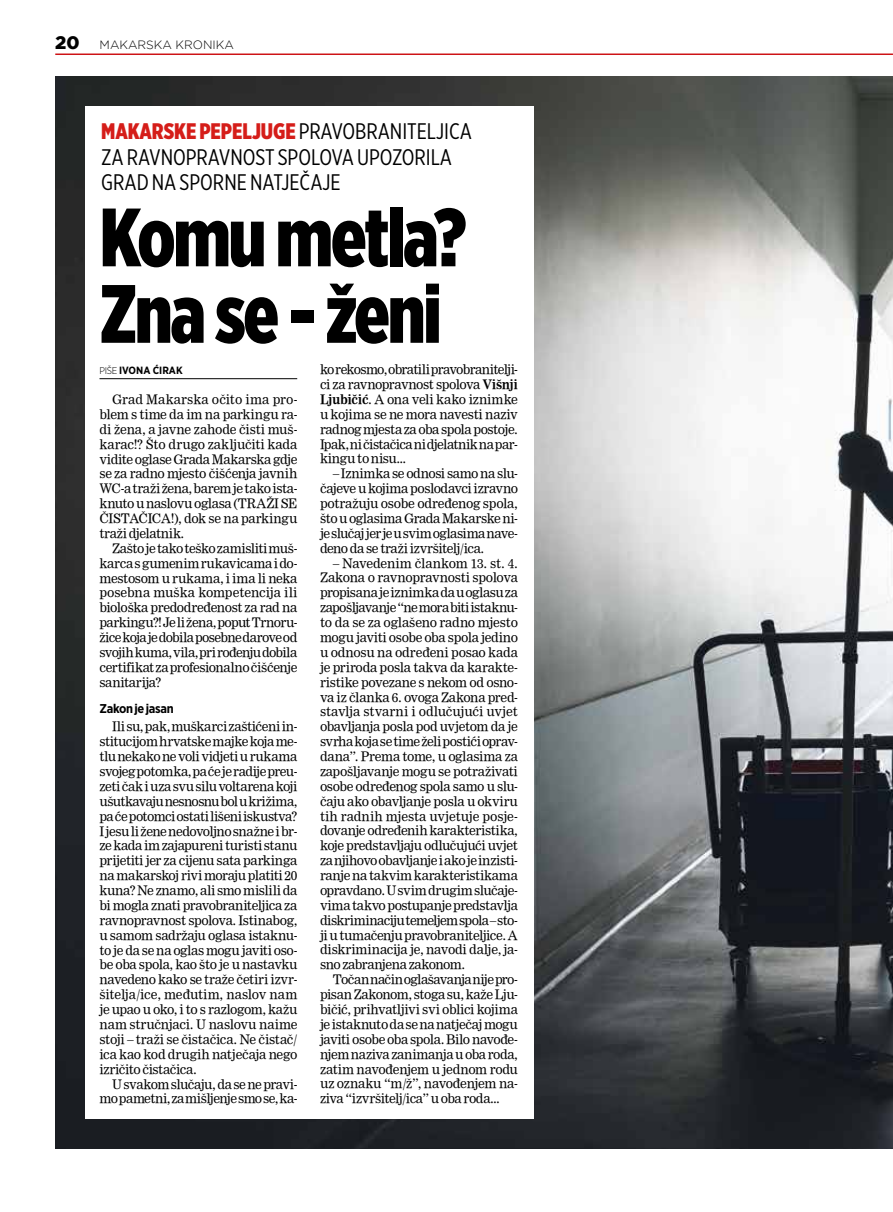
<style>
.page{position:relative;width:893px;height:1212px;background:#fff}
.page>*{position:absolute;margin:0;border:0;box-sizing:border-box;transform-origin:0 0}
.t1{font:900 82.5px/76.5px "Gotham X Narrow";letter-spacing:-.03em;color:#000;scale:.96 1}
.t2{font:22.5px/25.5px "Gotham X Narrow";color:#000}
.t3{font:12.75px/14.9px "Clarion MT Normal";letter-spacing:-.025em;color:#000;text-align:justify}
.t4{font:700 12.75px "Gotham Narrow";letter-spacing:-.025em;color:#000}
.t5{font:300 12px "Gotham";color:#000}
.t6{font:700 10.5px "Gotham Narrow";color:#000}
.s1{font-weight:900;font-size:18px}
.s2{font-weight:900;color:#d51d19}
.s3{font-weight:300;font-size:9.75px}
.s4{font-family:"Clarion MT Bold"}
</style>
<div class="page">
<hr style="left:55px;top:54px;width:838px;height:1px;background:#cd1316">
<img style="left:55px;top:77px;width:838px;height:1071px">
<div style="left:85px;top:106px;width:448px;height:1012px;background:#fff"></div>
<hr style="left:99px;top:378px;width:198px;height:1px;background:#000">
<p class="t5" style="left:55px;top:38px;width:180px"><span class="s1">20</span> MAKARSKA KRONIKA</p>
<h2 class="t2" style="left:101px;top:118px;width:372px"><span class="s2">MAKARSKE PEPELJUGE</span> PRAVOBRANITELJICA<br>ZA RAVNOPRAVNOST SPOLOVA UPOZORILA<br>GRAD NA SPORNE NATJEČAJE</h2>
<h1 class="t1" style="left:99px;top:198px;width:384px">Komu metla?<br>Zna se - ženi</h1>
<p class="t6" style="left:99px;top:364px;width:85px"><span class="s3">Piše</span> Ivona Ćirak</p>
<p class="t3" style="left:99px;top:392px;width:199px;text-indent:13px">Grad Makarska očito ima pro&shy;blem s time da im na parkingu ra&shy;di žena, a javne zahode čisti muš&shy;karac!? Što drugo zaključiti kada vidite oglase Grada Makarska gdje se za radno mjesto čišćenja javnih WC-a traži žena, barem je tako ista&shy;knuto u naslovu oglasa (TRAŽI SE ČISTAČICA!), dok se na parkingu traži djelatnik.</p>
<p class="t3" style="left:99px;top:541px;width:199px;text-indent:13px">Zašto je tako teško zamisliti muš&shy;karca s gumenim rukavicama i do&shy;mestosom u rukama, i ima li neka posebna muška kompetencija ili biološka predodređenost za rad na parkingu?! Je li žena, poput Trnoru&shy;žice koja je dobila posebne darove od svojih kuma, vila, pri rođenju dobila certifikat za profesionalno čišćenje sanitarija?</p>
<p class="t4" style="left:99px;top:700px;width:76px">Zakon je jasan</p>
<p class="t3" style="left:99px;top:719px;width:199px;text-indent:13px">Ili su, pak, muškarci zaštićeni in&shy;stitucijom hrvatske majke koja me&shy;tlu nekako ne voli vidjeti u rukama svojeg potomka, pa će je radije preu&shy;zeti čak i uza svu silu voltarena koji ušutkavaju nesnosnu bol u križima, pa će potomci ostati lišeni iskustva?<br>I jesu li žene nedovoljno snažne i br&shy;ze kada im zajapureni turisti stanu prijetiti jer za cijenu sata parkinga na makarskoj rivi moraju platiti 20 kuna? Ne znamo, ali smo mislili da bi mogla znati pravobraniteljica za ravnopravnost spolova. Istinabog, u samom sadržaju oglasa istaknu&shy;to je da se na oglas mogu javiti oso&shy;be oba spola, kao što je u nastavku navedeno kako se traže četiri izvr&shy;šitelja/ice, međutim, naslov nam je upao u oko, i to s razlogom, kažu nam stručnjaci. U naslovu naime stoji – traži se čistačica. Ne čistač/ ica kao kod drugih natječaja nego izričito čistačica.</p>
<p class="t3" style="left:99px;top:1076px;width:199px;text-align:right">U svakom slučaju, da se ne pravi&shy;mo pametni, za mišljenje smo se, ka-</p>
<p class="t3" style="left:320px;top:362px;width:199px">ko rekosmo, obratili pravobranitelji&shy;ci za ravnopravnost spolova <span class="s4">Višnji Ljubičić</span>. A ona veli kako iznimke u kojima se ne mora navesti naziv radnog mjesta za oba spola postoje.<br>Ipak, ni čistačica ni djelatnik na par&shy;kingu to nisu...</p>
<p class="t3" style="left:320px;top:466px;width:199px;text-indent:13px">– Iznimka se odnosi samo na slu&shy;čajeve u kojima poslodavci izravno potražuju osobe određenog spola, što u oglasima Grada Makarske ni&shy;je slučaj jer je u svim oglasima nave&shy;deno da se traži izvršitelj/ica.</p>
<p class="t3" style="left:320px;top:555px;width:199px;text-indent:13px">– Navedenim člankom 13. st. 4.<br>Zakona o ravnopravnosti spolova propisana je iznimka da u oglasu za zapošljavanje “ne mora biti istaknu&shy;to da se za oglašeno radno mjesto mogu javiti osobe oba spola jedino u odnosu na određeni posao kada je priroda posla takva da karakte&shy;ristike povezane s nekom od osno&shy;va iz članka 6. ovoga Zakona pred&shy;stavlja stvarni i odlučujući uvjet obavljanja posla pod uvjetom da je svrha koja se time želi postići oprav&shy;dana”. Prema tome, u oglasima za zapošljavanje mogu se potraživati osobe određenog spola samo u slu&shy;čaju ako obavljanje posla u okviru tih radnih mjesta uvjetuje posje&shy;dovanje određenih karakteristika, koje predstavljaju odlučujući uvjet za njihovo obavljanje i ako je inzisti&shy;ranje na takvim karakteristikama opravdano. U svim drugim slučaje&shy;vima takvo postupanje predstavlja diskriminaciju temeljem spola – sto&shy;ji u tumačenju pravobraniteljice. A diskriminacija je, navodi dalje, ja&shy;sno zabranjena zakonom.</p>
<p class="t3" style="left:320px;top:972px;width:199px;text-indent:13px">Točan način oglašavanja nije pro&shy;pisan Zakonom, stoga su, kaže Lju&shy;bičić, prihvatljivi svi oblici kojima je istaknuto da se na natječaj mogu javiti osobe oba spola. Bilo navođe&shy;njem naziva zanimanja u oba roda, zatim navođenjem u jednom rodu uz oznaku “m/ž”, navođenjem na&shy;ziva “izvršitelj/ica” u oba roda...</p>
</div>
